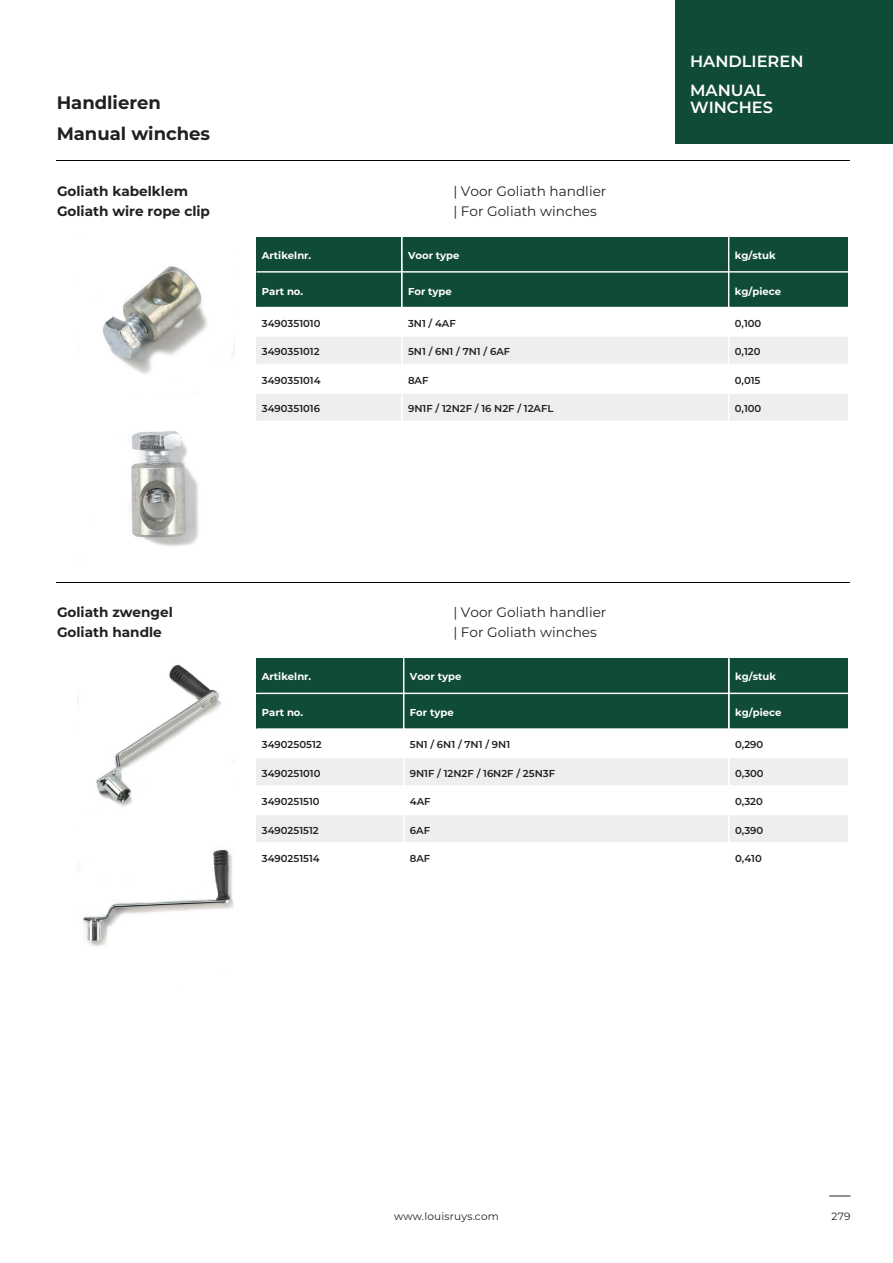
<style>
.page{position:relative;width:893px;height:1263px;background:#fff}
.page>*{position:absolute;margin:0;border:0;box-sizing:border-box;transform-origin:0 0}
.t1{font:700 18px/30.2px "Montserrat";color:#231f20}
.t2{font:600 16.2px/28.2px "Montserrat";color:#fff}
.t3{font:13.65px/20.1px "Montserrat";color:#231f20}
.t4{font:700 13.65px/20.1px "Montserrat";color:#231f20}
.t5{font:11.55px "Montserrat";color:#231f20}
.t6{font:10.5px "Montserrat";letter-spacing:.02em;color:#231f20}
.t7{font:600 10.05px "Montserrat";color:#231f20}
.t8{font:700 10.05px "Montserrat";color:#fff}
</style>
<div class="page">
<svg style="left:829px;top:1195px;width:21px;height:1px"></svg>
<div style="left:676px;top:0;width:217px;height:143px;background:#104a38"></div>
<hr style="left:56px;top:160px;width:793px;height:1px;background:#000">
<img style="left:102px;top:266px;width:105px;height:108px">
<img style="left:131px;top:431px;width:68px;height:115px">
<div style="left:256px;top:237px;width:145px;height:34px;background:#104a38"></div>
<div style="left:403px;top:237px;width:325px;height:34px;background:#104a38"></div>
<div style="left:729px;top:237px;width:119px;height:34px;background:#104a38"></div>
<div style="left:256px;top:273px;width:145px;height:34px;background:#104a38"></div>
<div style="left:403px;top:273px;width:325px;height:34px;background:#104a38"></div>
<div style="left:729px;top:273px;width:119px;height:34px;background:#104a38"></div>
<div style="left:256px;top:337px;width:145px;height:27px;background:#eee"></div>
<div style="left:403px;top:337px;width:325px;height:27px;background:#eee"></div>
<div style="left:729px;top:337px;width:119px;height:27px;background:#eee"></div>
<div style="left:256px;top:394px;width:145px;height:27px;background:#eee"></div>
<div style="left:403px;top:394px;width:325px;height:27px;background:#eee"></div>
<div style="left:729px;top:394px;width:119px;height:27px;background:#eee"></div>
<hr style="left:56px;top:582px;width:793px;height:1px;background:#000">
<img style="left:96px;top:664px;width:126px;height:142px">
<img style="left:82px;top:850px;width:152px;height:96px">
<div style="left:256px;top:658px;width:147px;height:35px;background:#104a38"></div>
<div style="left:404px;top:658px;width:324px;height:35px;background:#104a38"></div>
<div style="left:730px;top:658px;width:118px;height:35px;background:#104a38"></div>
<div style="left:256px;top:694px;width:147px;height:34px;background:#104a38"></div>
<div style="left:404px;top:694px;width:324px;height:34px;background:#104a38"></div>
<div style="left:730px;top:694px;width:118px;height:34px;background:#104a38"></div>
<div style="left:256px;top:758px;width:147px;height:27px;background:#eee"></div>
<div style="left:404px;top:758px;width:324px;height:27px;background:#eee"></div>
<div style="left:730px;top:758px;width:118px;height:27px;background:#eee"></div>
<div style="left:256px;top:815px;width:147px;height:27px;background:#eee"></div>
<div style="left:404px;top:815px;width:324px;height:27px;background:#eee"></div>
<div style="left:730px;top:815px;width:118px;height:27px;background:#eee"></div>
<p class="t1" style="left:57px;top:87px;width:155px">Handlieren<br>Manual winches</p>
<p class="t2" style="left:690px;top:47px;width:115px">HANDLIEREN<br>MANUAL</p>
<p class="t2" style="left:690px;top:92px;width:84px">WINCHES</p>
<p class="t4" style="left:57px;top:180px;width:155px">Goliath kabelklem<br>Goliath wire rope clip</p>
<p class="t3" style="left:453px;top:180px;width:155px">| Voor Goliath handlier | For Goliath winches</p>
<p class="t8" style="left:262px;top:248px;width:51px">Artikelnr.</p>
<p class="t8" style="left:408px;top:248px;width:53px">Voor type</p>
<p class="t8" style="left:735px;top:248px;width:42px">kg/stuk</p>
<p class="t8" style="left:262px;top:284px;width:43px">Part no.</p>
<p class="t8" style="left:408px;top:284px;width:45px">For type</p>
<p class="t8" style="left:735px;top:284px;width:48px">kg/piece</p>
<p class="t7" style="left:262px;top:316px;width:60px">3490351010</p>
<p class="t7" style="left:408px;top:316px;width:49px">3N1 / 4AF</p>
<p class="t7" style="left:735px;top:316px;width:28px">0,100</p>
<p class="t7" style="left:262px;top:344px;width:59px">3490351012</p>
<p class="t7" style="left:408px;top:344px;width:104px">5N1 / 6N1 / 7N1 / 6AF</p>
<p class="t7" style="left:735px;top:344px;width:27px">0,120</p>
<p class="t7" style="left:262px;top:373px;width:60px">3490351014</p>
<p class="t7" style="left:408px;top:373px;width:22px">8AF</p>
<p class="t7" style="left:735px;top:373px;width:27px">0,015</p>
<p class="t7" style="left:262px;top:401px;width:60px">3490351016</p>
<p class="t7" style="left:408px;top:401px;width:147px">9N1F / 12N2F / 16 N2F / 12AFL</p>
<p class="t7" style="left:735px;top:401px;width:28px">0,100</p>
<p class="t4" style="left:57px;top:601px;width:117px">Goliath zwengel<br>Goliath handle</p>
<p class="t3" style="left:453px;top:602px;width:155px">| Voor Goliath handlier | For Goliath winches</p>
<p class="t8" style="left:262px;top:670px;width:51px">Artikelnr.</p>
<p class="t8" style="left:410px;top:670px;width:53px">Voor type</p>
<p class="t8" style="left:735px;top:670px;width:42px">kg/stuk</p>
<p class="t8" style="left:262px;top:705px;width:43px">Part no.</p>
<p class="t8" style="left:410px;top:705px;width:45px">For type</p>
<p class="t8" style="left:735px;top:705px;width:48px">kg/piece</p>
<p class="t7" style="left:262px;top:737px;width:61px">3490250512</p>
<p class="t7" style="left:410px;top:737px;width:102px">5N1 / 6N1 / 7N1 / 9N1</p>
<p class="t7" style="left:735px;top:737px;width:30px">0,290</p>
<p class="t7" style="left:262px;top:766px;width:60px">3490251010</p>
<p class="t7" style="left:410px;top:766px;width:147px">9N1F / 12N2F / 16N2F / 25N3F</p>
<p class="t7" style="left:735px;top:766px;width:30px">0,300</p>
<p class="t7" style="left:262px;top:794px;width:59px">3490251510</p>
<p class="t7" style="left:410px;top:794px;width:22px">4AF</p>
<p class="t7" style="left:735px;top:794px;width:29px">0,320</p>
<p class="t7" style="left:262px;top:823px;width:58px">3490251512</p>
<p class="t7" style="left:410px;top:823px;width:22px">6AF</p>
<p class="t7" style="left:735px;top:823px;width:30px">0,390</p>
<p class="t7" style="left:262px;top:851px;width:59px">3490251514</p>
<p class="t7" style="left:410px;top:851px;width:22px">8AF</p>
<p class="t7" style="left:735px;top:851px;width:28px">0,410</p>
<p class="t5" style="left:389px;top:1208px;width:114px">www.louisruys.com</p>
<p class="t6" style="left:394px;top:1209px;width:106px">www.louisruys.com</p>
<p class="t6" style="left:831px;top:1209px;width:20px">279</p>
</div>
